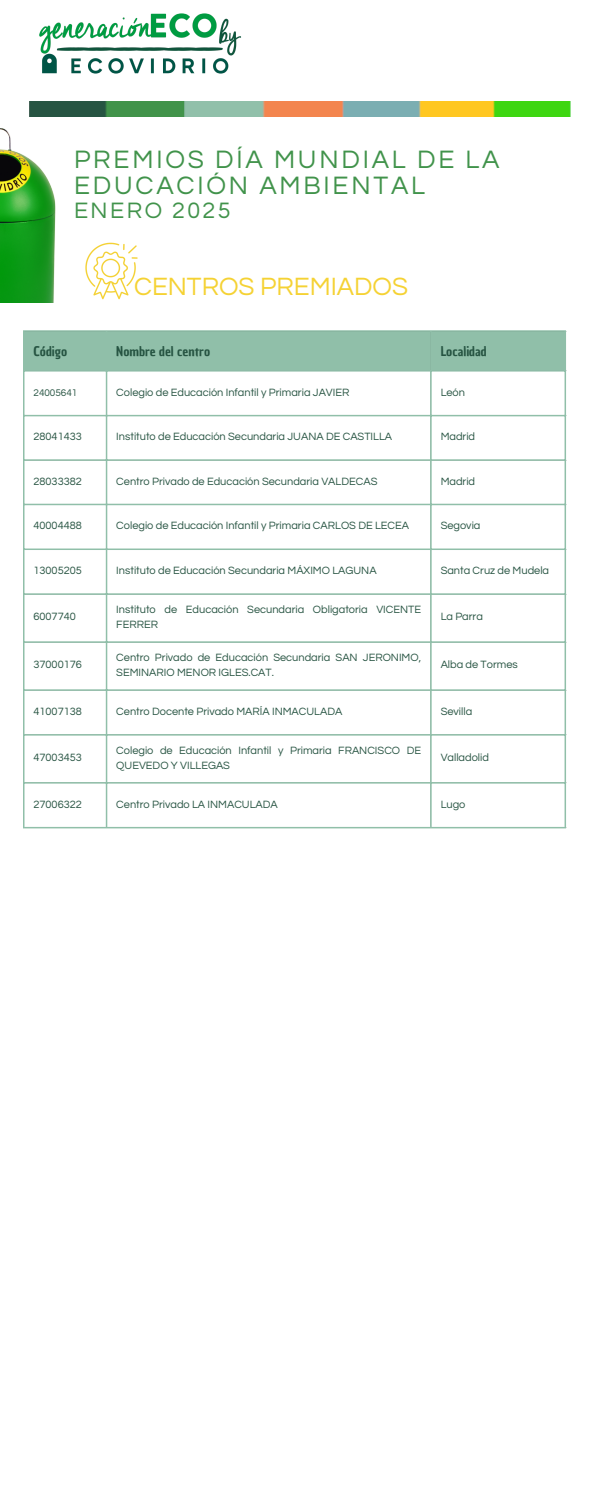
<style>
.page{position:relative;width:600px;height:1500px;background:#fff}
.page>*{position:absolute;margin:0;border:0;box-sizing:border-box;transform-origin:0 0}
.t1{font:26.2px/26.2px "Questrial";letter-spacing:.105em;color:#41934b}
.t2{font:26px "Questrial";color:#f5d234}
.t3{font:23.2px "Questrial";letter-spacing:.105em;color:#41934b}
.t4{font:13px "Chau Philomene One";color:#265442}
.t5{font:11px/15px "Questrial";color:#275442}
.t6{font:10px "Questrial";color:#275442}
</style>
<div class="page">
<img style="left:30px;top:101px;width:541px;height:16px">
<img style="left:0;top:128px;width:56px;height:174px">
<img style="left:85px;top:242px;width:53px;height:58px">
<div style="left:25px;top:332px;width:540px;height:38px;background:#90bfa9"></div>
<hr style="left:23px;top:332px;width:2px;height:495px;background:#90bfa9">
<hr style="left:106px;top:332px;width:1px;height:495px;background:#90bfa9">
<hr style="left:430px;top:332px;width:2px;height:495px;background:#90bfa9">
<hr style="left:565px;top:332px;width:1px;height:495px;background:#90bfa9">
<hr style="left:23px;top:330px;width:543px;height:2px;background:#90bfa9">
<hr style="left:23px;top:370px;width:543px;height:2px;background:#90bfa9">
<hr style="left:23px;top:415px;width:543px;height:1px;background:#90bfa9">
<hr style="left:23px;top:459px;width:543px;height:2px;background:#90bfa9">
<hr style="left:23px;top:504px;width:543px;height:1px;background:#90bfa9">
<hr style="left:23px;top:549px;width:543px;height:1px;background:#90bfa9">
<hr style="left:23px;top:593px;width:543px;height:2px;background:#90bfa9">
<hr style="left:23px;top:641px;width:543px;height:2px;background:#90bfa9">
<hr style="left:23px;top:689px;width:543px;height:2px;background:#90bfa9">
<hr style="left:23px;top:734px;width:543px;height:2px;background:#90bfa9">
<hr style="left:23px;top:782px;width:543px;height:2px;background:#90bfa9">
<hr style="left:23px;top:827px;width:543px;height:1px;background:#90bfa9">
<img style="left:39px;top:13px;width:202px;height:61px">
<p class="t1" style="left:74px;top:147px;width:427px">PREMIOS DÍA MUNDIAL DE LA<br>EDUCACIÓN AMBIENTAL</p>
<p class="t3" style="left:74px;top:199px;width:158px">ENERO 2025</p>
<p class="t2" style="left:134px;top:274px;width:275px">CENTROS PREMIADOS</p>
<p class="t4" style="left:34px;top:342px;width:35px">Código</p>
<p class="t4" style="left:116px;top:342px;width:95px">Nombre del centro</p>
<h1 class="t4" style="left:441px;top:342px;width:48px">Localidad</h1>
<p class="t6" style="left:34px;top:388px;width:45px">24005641</p>
<p class="t5" style="left:116px;top:385px;width:235px">Colegio de Educación Infantil y Primaria JAVIER</p>
<p class="t5" style="left:441px;top:385px;width:26px">León</p>
<p class="t5" style="left:34px;top:430px;width:50px">28041433</p>
<p class="t5" style="left:116px;top:430px;width:277px">Instituto de Educación Secundaria JUANA DE CASTILLA</p>
<p class="t5" style="left:441px;top:430px;width:36px">Madrid</p>
<p class="t5" style="left:34px;top:474px;width:50px">28033382</p>
<p class="t5" style="left:116px;top:474px;width:263px">Centro Privado de Educación Secundaria VALDECAS</p>
<p class="t5" style="left:441px;top:474px;width:36px">Madrid</p>
<p class="t5" style="left:34px;top:518px;width:50px">40004488</p>
<p class="t5" style="left:116px;top:518px;width:294px">Colegio de Educación Infantil y Primaria CARLOS DE LECEA</p>
<p class="t5" style="left:441px;top:518px;width:41px">Segovia</p>
<p class="t5" style="left:34px;top:563px;width:50px">13005205</p>
<p class="t5" style="left:116px;top:563px;width:262px">Instituto de Educación Secundaria MÁXIMO LAGUNA</p>
<p class="t5" style="left:441px;top:563px;width:110px">Santa Cruz de Mudela</p>
<p class="t5" style="left:34px;top:609px;width:44px">6007740</p>
<p class="t5" style="left:116px;top:602px;width:306px">Instituto de Educación Secundaria Obligatoria VICENTE<br>FERRER</p>
<p class="t5" style="left:441px;top:609px;width:44px">La Parra</p>
<p class="t5" style="left:34px;top:657px;width:50px">37000176</p>
<p class="t5" style="left:116px;top:650px;width:306px">Centro Privado de Educación Secundaria SAN JERONIMO,<br>SEMINARIO MENOR IGLES.CAT.</p>
<p class="t5" style="left:441px;top:657px;width:79px">Alba de Tormes</p>
<p class="t5" style="left:34px;top:704px;width:50px">41007138</p>
<p class="t5" style="left:116px;top:704px;width:228px">Centro Docente Privado MARÍA INMACULADA</p>
<p class="t5" style="left:441px;top:704px;width:33px">Sevilla</p>
<p class="t5" style="left:34px;top:750px;width:50px">47003453</p>
<p class="t5" style="left:116px;top:743px;width:306px">Colegio de Educación Infantil y Primaria FRANCISCO DE<br>QUEVEDO Y VILLEGAS</p>
<p class="t5" style="left:441px;top:750px;width:50px">Valladolid</p>
<p class="t5" style="left:34px;top:797px;width:50px">27006322</p>
<p class="t5" style="left:116px;top:797px;width:163px">Centro Privado LA INMACULADA</p>
<p class="t5" style="left:441px;top:797px;width:26px">Lugo</p>
</div>
